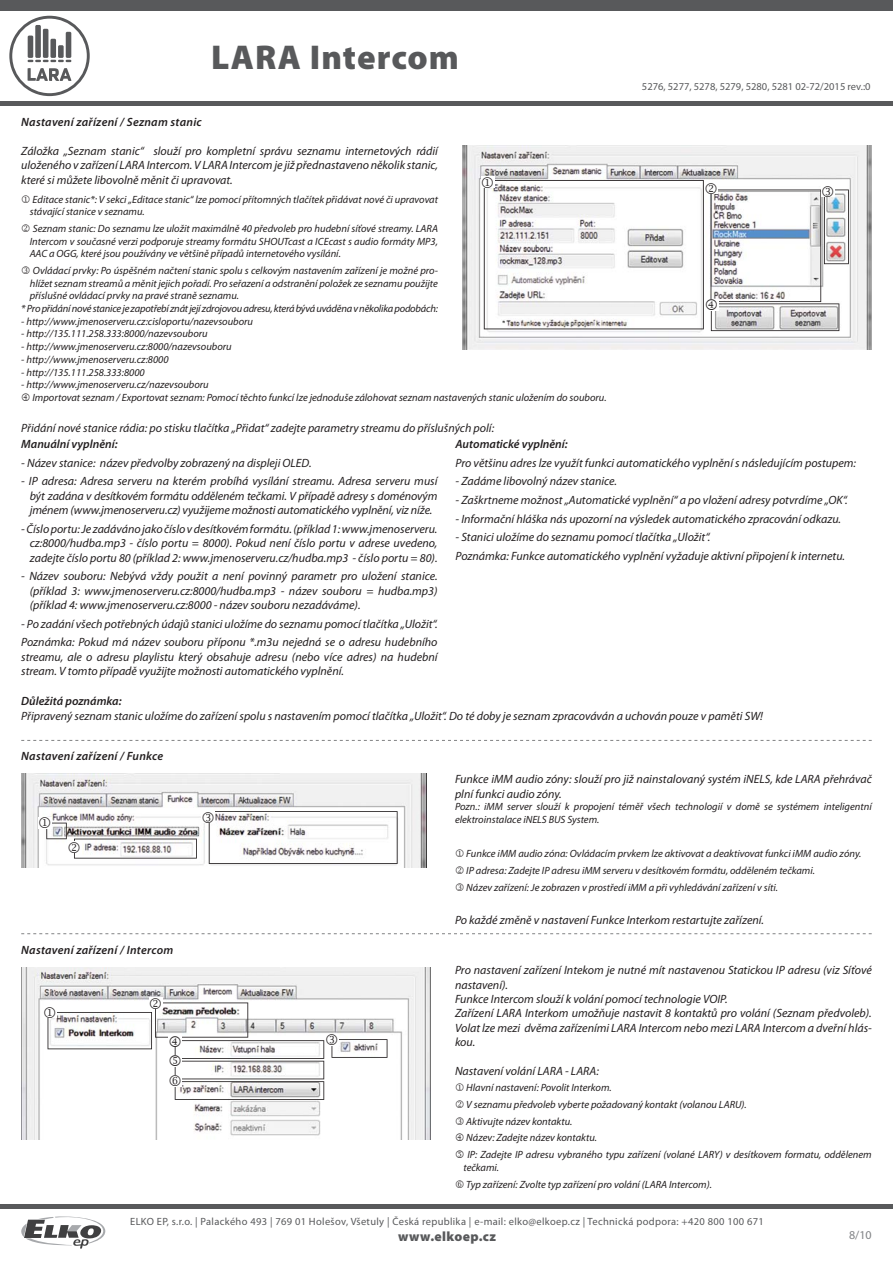
<style>
.page{position:relative;width:893px;height:1263px;background:#fff}
.page>*{position:absolute;margin:0;border:0;box-sizing:border-box;transform-origin:0 0}
.t1{font:900 34.5px "Myriad Pro";letter-spacing:.03em;color:#58595b}
.t2{font:15px "Wingdings 2";color:#231f20}
.t3{font:900 13.5px "Myriad Pro";letter-spacing:.03em;color:#58595b}
.t4{font:italic 12px/14.4px "Myriad Pro";color:#231f20}
.t5{font:italic 600 12px "Myriad Pro";letter-spacing:.02em;color:#231f20}
.t6{font:italic 600 12px "Myriad Pro";color:#231f20}
.t7{font:12px "Myriad Pro";color:#808285}
.t8{font:italic 10.5px/12.6px "Myriad Pro";color:#231f20}
.t9{font:10.5px "Myriad Pro";letter-spacing:.03em;color:#58595b}
.t10{font:italic 10.5px "Myriad Pro";letter-spacing:-.02em;color:#231f20}
.t11{font:10.5px "Myriad Pro";color:#58595b}
</style>
<div class="page">
<div style="left:0;top:0;width:893px;height:11px;background:#58595b"></div>
<div style="left:0;top:101px;width:893px;height:5px;background:#58595b"></div>
<div style="left:0;top:1204px;width:893px;height:5px;background:#58595b"></div>
<svg style="left:21px;top:1216px;width:85px;height:32px"></svg>
<svg style="left:9px;top:16px;width:81px;height:80px"></svg>
<div style="left:28px;top:36px;width:5px;height:22px;background:#58595b;border-radius:2px"></div>
<div style="left:35px;top:25px;width:6px;height:33px;background:#58595b;border-radius:2px"></div>
<div style="left:43px;top:29px;width:5px;height:29px;background:#58595b;border-radius:2px"></div>
<div style="left:50px;top:39px;width:6px;height:19px;background:#58595b;border-radius:2px"></div>
<div style="left:58px;top:45px;width:6px;height:13px;background:#58595b;border-radius:2px"></div>
<div style="left:66px;top:32px;width:5px;height:26px;background:#58595b;border-radius:2px"></div>
<svg style="left:21px;top:740px;width:851px;height:1px"></svg>
<svg style="left:21px;top:933px;width:851px;height:1px"></svg>
<img style="left:462px;top:146px;width:410px;height:204px">
<img style="left:21px;top:774px;width:405px;height:94px">
<img style="left:21px;top:967px;width:409px;height:172px">
<svg style="left:209px;top:811px;width:189px;height:53px"></svg>
<div style="left:481px;top:176px;width:13px;height:12px;background:#fff"></div>
<div style="left:201px;top:811px;width:14px;height:11px;background:#fff"></div>
<div style="left:38px;top:817px;width:14px;height:11px;background:#fff"></div>
<svg style="left:332px;top:1039px;width:55px;height:19px"></svg>
<div style="left:325px;top:1034px;width:14px;height:11px;background:#fff"></div>
<div style="left:43px;top:1006px;width:13px;height:12px;background:#fff"></div>
<div style="left:149px;top:997px;width:13px;height:12px;background:#fff"></div>
<svg style="left:482px;top:177px;width:367px;height:154px"></svg>
<svg style="left:40px;top:817px;width:157px;height:41px"></svg>
<svg style="left:44px;top:998px;width:280px;height:102px"></svg>
<h1 class="t1" style="left:211px;top:44px;width:249px">LARA Intercom</h1>
<p class="t5" style="left:21px;top:117px;width:182px">Nastavení zařízení / Seznam stanic</p>
<p class="t4" style="left:21px;top:145px;width:418px;text-align:justify">Záložka „Seznam stanic“ slouží pro kompletní správu seznamu internetových rádií uloženého v zařízení LARA Intercom. V LARA Intercom je již přednastaveno několik stanic, které si můžete libovolně měnit či upravovat.</p>
<p class="t8" style="left:30px;top:194px;width:410px">Editace stanic*: V sekci „Editace stanic“ lze pomocí přítomných tlačítek přidávat nové či upravovat stávající stanice v seznamu.</p>
<p class="t8" style="left:30px;top:223px;width:410px;text-align:justify">Seznam stanic: Do seznamu lze uložit maximálně 40 předvoleb pro hudební síťové streamy. LARA Intercom v současné verzi podporuje streamy formátu SHOUTcast a ICEcast s audio formáty MP3, AAC a OGG, které jsou používány ve většině případů internetového vysílání.</p>
<p class="t8" style="left:21px;top:265px;width:418px">● Ovládací prvky: Po úspěšném načtení stanic spolu s celkovým nastavením zařízení je možné pro-</p>
<p class="t8" style="left:30px;top:278px;width:410px">hlížet seznam streamů a měnit jejich pořadí. Pro seřazení a odstranění položek ze seznamu použijte</p>
<p class="t8" style="left:30px;top:291px;width:211px">příslušné ovládací prvky na pravé straně seznamu.</p>
<p class="t10" style="left:21px;top:304px;width:418px">* Pro přidání nové stanice je zapotřebí znát její zdrojovou adresu, která bývá uváděna v několika podobách:</p>
<p class="t8" style="left:21px;top:316px;width:233px">- http://www.jmenoserveru.cz:cisloportu/nazevsouboru</p>
<p class="t8" style="left:21px;top:328px;width:188px">- http://135.111.258.333:8000/nazevsouboru</p>
<p class="t8" style="left:21px;top:341px;width:212px">- http://www.jmenoserveru.cz:8000/nazevsouboru</p>
<p class="t8" style="left:21px;top:354px;width:149px">- http://www.jmenoserveru.cz:8000</p>
<p class="t8" style="left:21px;top:367px;width:125px">- http://135.111.258.333:8000</p>
<p class="t8" style="left:33px;top:380px;width:575px;text-indent:-11px">- http://www.jmenoserveru.cz/nazevsouboru<br>Importovat seznam / Exportovat seznam: Pomocí těchto funkcí lze jednoduše zálohovat seznam nastavených stanic uložením do souboru.</p>
<p class="t4" style="left:21px;top:422px;width:474px">Přidání nové stanice rádia: po stisku tlačítka „Přidat“ zadejte parametry streamu do příslušných polí:</p>
<p class="t11" style="left:642px;top:82px;width:230px">5276, 5277, 5278, 5279, 5280, 5281 02-72/2015 rev.:0</p>
<p class="t2" style="left:821px;top:184px;width:15px">●</p>
<p class="t6" style="left:21px;top:439px;width:98px">Manuální vyplnění:</p>
<p class="t4" style="left:21px;top:457px;width:292px">- Název stanice: název předvolby zobrazený na displeji OLED.</p>
<p class="t4" style="left:30px;top:475px;width:409px;text-align:justify;text-indent:-9px">- IP adresa: Adresa serveru na kterém probíhá vysílání streamu. Adresa serveru musí být zadána v desítkovém formátu odděleném tečkami. V případě adresy s doménovým jménem (www.jmenoserveru.cz) využijeme možnosti automatického vyplnění, viz níže.</p>
<p class="t4" style="left:30px;top:523px;width:409px;text-align:justify;text-indent:-9px">- Číslo portu: Je zadáváno jako číslo v desítkovém formátu. (příklad 1: www.jmenoserveru. cz:8000/hudba.mp3 - číslo portu = 8000). Pokud není číslo portu v adrese uvedeno, zadejte číslo portu 80 (příklad 2: www.jmenoserveru.cz/hudba.mp3 - číslo portu = 80).</p>
<p class="t4" style="left:30px;top:570px;width:409px;text-align:justify;text-indent:-9px">- Název souboru: Nebývá vždy použit a není povinný parametr pro uložení stanice. (příklad 3: www.jmenoserveru.cz:8000/hudba.mp3 - název souboru = hudba.mp3) (příklad 4: www.jmenoserveru.cz:8000 - název souboru nezadáváme).</p>
<p class="t4" style="left:21px;top:616px;width:418px;line-height:18.6px">- Po zadání všech potřebných údajů stanici uložíme do seznamu pomocí tlačítka „Uložit“.<br>Poznámka: Pokud má název souboru příponu *.m3u nejedná se o adresu hudebního</p>
<p class="t4" style="left:21px;top:651px;width:418px">streamu, ale o adresu playlistu který obsahuje adresu (nebo více adres) na hudební stream. V tomto případě využijte možnosti automatického vyplnění.</p>
<p class="t6" style="left:455px;top:439px;width:114px">Automatické vyplnění:</p>
<p class="t4" style="left:455px;top:457px;width:402px">Pro většinu adres lze využít funkci automatického vyplnění s následujícím postupem:</p>
<p class="t4" style="left:455px;top:475px;width:163px">- Zadáme libovolný název stanice.</p>
<p class="t4" style="left:455px;top:494px;width:394px">- Zaškrtneme možnost „Automatické vyplnění“ a po vložení adresy potvrdíme „OK“.</p>
<p class="t4" style="left:455px;top:513px;width:387px">- Informační hláška nás upozorní na výsledek automatického zpracování odkazu.</p>
<p class="t4" style="left:455px;top:529px;width:391px;line-height:18.6px">- Stanici uložíme do seznamu pomocí tlačítka „Uložit“.<br>Poznámka: Funkce automatického vyplnění vyžaduje aktivní připojení k internetu.</p>
<p class="t6" style="left:21px;top:697px;width:102px">Důležitá poznámka:</p>
<p class="t4" style="left:21px;top:709px;width:743px">Připravený seznam stanic uložíme do zařízení spolu s nastavením pomocí tlačítka „Uložit“. Do té doby je seznam zpracováván a uchován pouze v paměti SW!</p>
<p class="t5" style="left:21px;top:751px;width:143px">Nastavení zařízení / Funkce</p>
<p class="t2" style="left:201px;top:810px;width:15px">●</p>
<p class="t5" style="left:21px;top:945px;width:154px">Nastavení zařízení / Intercom</p>
<p class="t2" style="left:325px;top:1033px;width:15px">●</p>
<p class="t4" style="left:455px;top:773px;width:418px">Funkce iMM audio zóny: slouží pro již nainstalovaný systém iNELS, kde LARA přehrávač plní funkci audio zóny.</p>
<p class="t8" style="left:455px;top:802px;width:418px">Pozn.: iMM server slouží k propojení téměř všech technologií v domě se systémem inteligentní elektroinstalace iNELS BUS System.</p>
<p class="t8" style="left:466px;top:846px;width:397px;line-height:16.8px">Funkce iMM audio zóna: Ovládacím prvkem lze aktivovat a deaktivovat funkci iMM audio zóny.<br>IP adresa: Zadejte IP adresu iMM serveru v desítkovém formátu, odděleném tečkami.</p>
<p class="t8" style="left:455px;top:882px;width:325px">● Název zařízení: Je zobrazen v prostředí iMM a při vyhledávání zařízení v síti.</p>
<p class="t4" style="left:455px;top:914px;width:311px">Po každé změně v nastavení Funkce Interkom restartujte zařízení.</p>
<p class="t4" style="left:455px;top:964px;width:418px">Pro nastavení zařízení Intekom je nutné mít nastavenou Statickou IP adresu (viz Síťové nastavení).<br>Funkce Intercom slouží k volání pomocí technologie VOIP.<br>Zařízení LARA Interkom umožňuje nastavit 8 kontaktů pro volání (Seznam předvoleb).<br>Volat lze mezi dvěma zařízeními LARA Intercom nebo mezi LARA Intercom a dveřní hlás&shy;kou.</p>
<p class="t4" style="left:455px;top:1065px;width:145px">Nastavení volání LARA - LARA:</p>
<p class="t8" style="left:466px;top:1080px;width:282px;line-height:16.8px">Hlavní nastavení: Povolit Interkom.<br>V seznamu předvoleb vyberte požadovaný kontakt (volanou LARU).</p>
<p class="t8" style="left:466px;top:1114px;width:132px;line-height:16.8px;text-indent:-11px">● Aktivujte název kontaktu.<br>Název: Zadejte název kontaktu.</p>
<p class="t8" style="left:463px;top:1149px;width:410px;text-indent:-9px">■ IP: Zadejte IP adresu vybraného typu zařízení (volané LARY) v desítkovem formatu, oddělenem tečkami.</p>
<p class="t8" style="left:455px;top:1179px;width:258px">□ Typ zařízení: Zvolte typ zařízení pro volání (LARA Intercom).</p>
<p class="t9" style="left:130px;top:1217px;width:635px">ELKO EP, s.r.o. | Palackého 493 | 769 01 Holešov, Všetuly | Česká republika | e-mail: elko@elkoep.cz | Technická podpora: +420 800 100 671</p>
<p class="t3" style="left:398px;top:1231px;width:99px">www.elkoep.cz</p>
<p class="t7" style="left:849px;top:1230px;width:24px">8/10</p>
</div>
